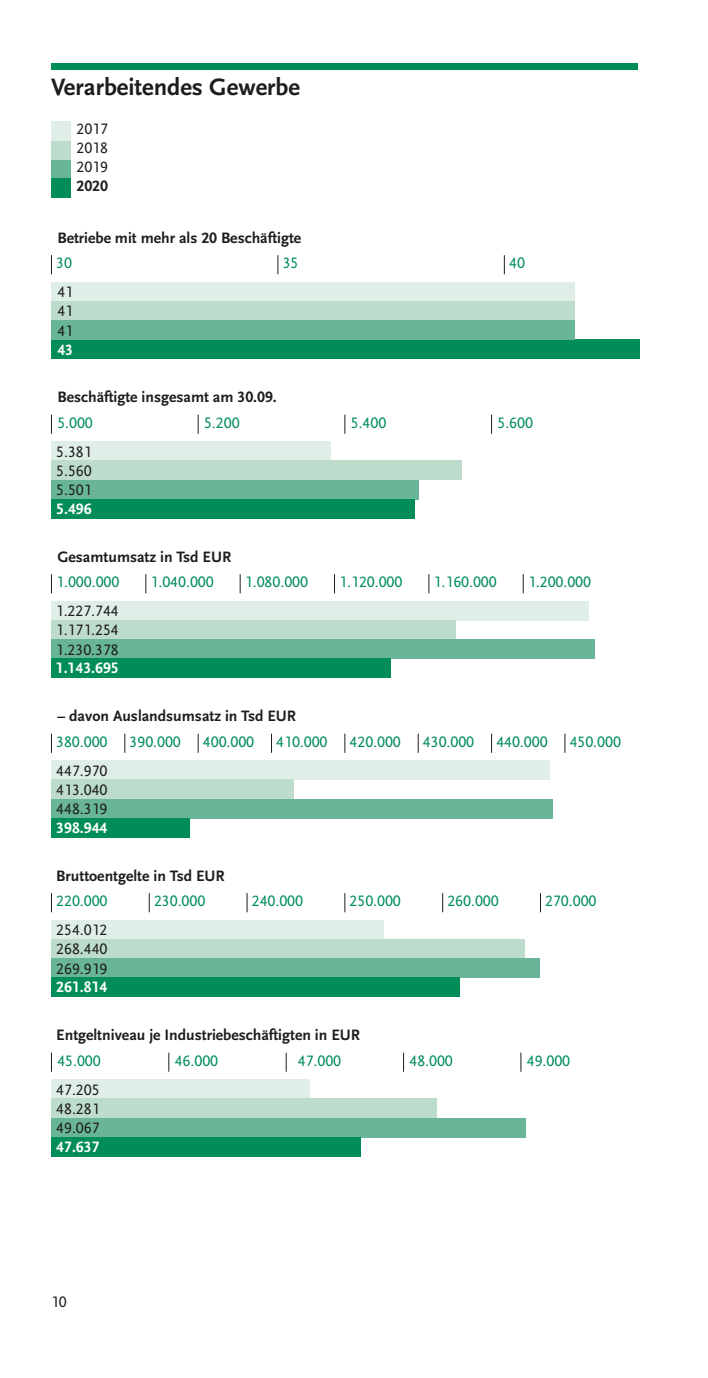
<style>
.page{position:relative;width:708px;height:1378px;background:#fff}
.page>*{position:absolute;margin:0;border:0;box-sizing:border-box;transform-origin:0 0}
.t1{font:700 24.75px "Scala Sans LF";color:#1d1d1b}
.t2{font:15.75px "Scala Sans LF";color:#008d58}
.t3{font:700 15.75px "Scala Sans LF";color:#1d1d1b}
.t4{font:15.75px/19.1px "Scala Sans LF";color:#1d1d1b;text-align:justify}
.t5{font:700 15.75px "Scala Sans LF";color:#fff}
</style>
<div class="page">
<div style="left:51px;top:282px;width:523px;height:19px;background:#dfeee7"></div>
<div style="left:51px;top:301px;width:523px;height:19px;background:#bddccc"></div>
<div style="left:51px;top:340px;width:589px;height:19px;background:#008d58"></div>
<div style="left:51px;top:320px;width:523px;height:20px;background:#68b697"></div>
<div style="left:51px;top:442px;width:280px;height:19px;background:#dfeee7"></div>
<div style="left:51px;top:461px;width:411px;height:19px;background:#bddccc"></div>
<div style="left:51px;top:480px;width:368px;height:19px;background:#68b697"></div>
<div style="left:51px;top:499px;width:364px;height:19px;background:#008d58"></div>
<div style="left:51px;top:601px;width:537px;height:19px;background:#dfeee7"></div>
<div style="left:51px;top:620px;width:404px;height:19px;background:#bddccc"></div>
<div style="left:51px;top:639px;width:544px;height:20px;background:#68b697"></div>
<div style="left:51px;top:659px;width:339px;height:19px;background:#008d58"></div>
<div style="left:51px;top:761px;width:499px;height:19px;background:#dfeee7"></div>
<div style="left:51px;top:780px;width:243px;height:19px;background:#bddccc"></div>
<div style="left:51px;top:799px;width:502px;height:19px;background:#68b697"></div>
<div style="left:51px;top:818px;width:139px;height:19px;background:#008d58"></div>
<div style="left:51px;top:920px;width:333px;height:19px;background:#dfeee7"></div>
<div style="left:51px;top:939px;width:474px;height:19px;background:#bddccc"></div>
<div style="left:51px;top:958px;width:489px;height:19px;background:#68b697"></div>
<div style="left:51px;top:977px;width:409px;height:20px;background:#008d58"></div>
<div style="left:51px;top:1079px;width:259px;height:20px;background:#dfeee7"></div>
<div style="left:51px;top:1099px;width:386px;height:19px;background:#bddccc"></div>
<div style="left:51px;top:1118px;width:475px;height:19px;background:#68b697"></div>
<div style="left:51px;top:1137px;width:310px;height:19px;background:#008d58"></div>
<div style="left:51px;top:159px;width:19px;height:20px;background:#68b697"></div>
<div style="left:51px;top:140px;width:19px;height:19px;background:#bddccc"></div>
<div style="left:51px;top:121px;width:19px;height:19px;background:#dfeee7"></div>
<div style="left:51px;top:179px;width:19px;height:19px;background:#008d58"></div>
<div style="left:51px;top:64px;width:587px;height:6px;background:#008d58"></div>
<svg style="left:51px;top:415px;width:1px;height:19px"></svg>
<svg style="left:198px;top:415px;width:1px;height:19px"></svg>
<svg style="left:344px;top:415px;width:1px;height:19px"></svg>
<svg style="left:491px;top:415px;width:1px;height:19px"></svg>
<svg style="left:51px;top:255px;width:1px;height:19px"></svg>
<svg style="left:277px;top:255px;width:1px;height:19px"></svg>
<svg style="left:504px;top:255px;width:1px;height:19px"></svg>
<svg style="left:51px;top:733px;width:1px;height:20px"></svg>
<svg style="left:124px;top:733px;width:1px;height:20px"></svg>
<svg style="left:198px;top:733px;width:1px;height:20px"></svg>
<svg style="left:271px;top:733px;width:1px;height:20px"></svg>
<svg style="left:344px;top:733px;width:1px;height:20px"></svg>
<svg style="left:418px;top:733px;width:1px;height:20px"></svg>
<svg style="left:491px;top:733px;width:1px;height:20px"></svg>
<svg style="left:564px;top:733px;width:1px;height:20px"></svg>
<svg style="left:51px;top:893px;width:1px;height:19px"></svg>
<svg style="left:149px;top:893px;width:1px;height:19px"></svg>
<svg style="left:247px;top:893px;width:1px;height:19px"></svg>
<svg style="left:344px;top:893px;width:1px;height:19px"></svg>
<svg style="left:442px;top:893px;width:1px;height:19px"></svg>
<svg style="left:540px;top:893px;width:1px;height:19px"></svg>
<svg style="left:51px;top:1052px;width:1px;height:19px"></svg>
<svg style="left:168px;top:1052px;width:1px;height:19px"></svg>
<svg style="left:286px;top:1052px;width:1px;height:19px"></svg>
<svg style="left:403px;top:1052px;width:1px;height:19px"></svg>
<svg style="left:520px;top:1052px;width:1px;height:19px"></svg>
<svg style="left:51px;top:574px;width:1px;height:19px"></svg>
<svg style="left:145px;top:574px;width:1px;height:19px"></svg>
<svg style="left:240px;top:574px;width:1px;height:19px"></svg>
<svg style="left:334px;top:574px;width:1px;height:19px"></svg>
<svg style="left:428px;top:574px;width:1px;height:19px"></svg>
<svg style="left:523px;top:574px;width:1px;height:19px"></svg>
<h1 class="t1" style="left:51px;top:72px;width:250px">Verarbeitendes Gewerbe</h1>
<p class="t4" style="left:77px;top:120px;width:33px">2017<br>2018<br>2019</p>
<p class="t3" style="left:77px;top:176px;width:33px">2020</p>
<p class="t3" style="left:57px;top:228px;width:245px">Betriebe mit mehr als 20 Beschäftigte</p>
<p class="t2" style="left:56px;top:254px;width:17px">30</p>
<p class="t2" style="left:283px;top:254px;width:17px">35</p>
<p class="t2" style="left:509px;top:254px;width:17px">40</p>
<p class="t4" style="left:57px;top:283px;width:17px">41<br>41<br>41</p>
<p class="t5" style="left:57px;top:340px;width:17px">43</p>
<p class="t3" style="left:57px;top:388px;width:221px">Beschäftigte insgesamt am 30.09.</p>
<p class="t2" style="left:57px;top:413px;width:37px">5.000</p>
<p class="t2" style="left:204px;top:413px;width:37px">5.200</p>
<p class="t2" style="left:351px;top:413px;width:37px">5.400</p>
<p class="t2" style="left:497px;top:413px;width:37px">5.600</p>
<p class="t4" style="left:56px;top:442px;width:37px">5.381<br>5.560<br>5.501</p>
<p class="t5" style="left:56px;top:500px;width:37px">5.496</p>
<p class="t3" style="left:57px;top:547px;width:175px">Gesamtumsatz in Tsd EUR</p>
<p class="t2" style="left:56px;top:573px;width:65px">1.000.000</p>
<p class="t2" style="left:151px;top:573px;width:65px">1.040.000</p>
<p class="t2" style="left:245px;top:573px;width:65px">1.080.000</p>
<p class="t2" style="left:339px;top:573px;width:65px">1.120.000</p>
<p class="t2" style="left:434px;top:573px;width:65px">1.160.000</p>
<p class="t2" style="left:528px;top:573px;width:65px">1.200.000</p>
<p class="t4" style="left:56px;top:601px;width:65px">1.227.744<br>1.171.254<br>1.230.378</p>
<p class="t5" style="left:56px;top:659px;width:65px">1.143.695</p>
<p class="t3" style="left:57px;top:707px;width:240px">– davon Auslandsumsatz in Tsd EUR</p>
<p class="t2" style="left:56px;top:732px;width:53px">380.000</p>
<p class="t2" style="left:130px;top:732px;width:53px">390.000</p>
<p class="t2" style="left:203px;top:732px;width:53px">400.000</p>
<p class="t2" style="left:276px;top:732px;width:53px">410.000</p>
<p class="t2" style="left:350px;top:732px;width:53px">420.000</p>
<p class="t2" style="left:423px;top:732px;width:53px">430.000</p>
<p class="t2" style="left:496px;top:732px;width:53px">440.000</p>
<p class="t2" style="left:570px;top:732px;width:53px">450.000</p>
<p class="t4" style="left:56px;top:761px;width:53px">447.970<br>413.040<br>448.319</p>
<p class="t5" style="left:56px;top:818px;width:53px">398.944</p>
<p class="t3" style="left:56px;top:866px;width:170px">Bruttoentgelte in Tsd EUR</p>
<p class="t2" style="left:56px;top:891px;width:53px">220.000</p>
<p class="t2" style="left:154px;top:891px;width:53px">230.000</p>
<p class="t2" style="left:252px;top:891px;width:53px">240.000</p>
<p class="t2" style="left:350px;top:891px;width:53px">250.000</p>
<p class="t2" style="left:447px;top:891px;width:53px">260.000</p>
<p class="t2" style="left:545px;top:891px;width:53px">270.000</p>
<p class="t4" style="left:56px;top:920px;width:53px">254.012<br>268.440<br>269.919</p>
<p class="t5" style="left:56px;top:978px;width:53px">261.814</p>
<p class="t3" style="left:56px;top:1025px;width:305px">Entgeltniveau je Industriebeschäftigten in EUR</p>
<p class="t2" style="left:57px;top:1051px;width:45px">45.000</p>
<p class="t2" style="left:175px;top:1051px;width:45px">46.000</p>
<p class="t2" style="left:298px;top:1051px;width:45px">47.000</p>
<p class="t2" style="left:409px;top:1051px;width:45px">48.000</p>
<p class="t2" style="left:527px;top:1051px;width:45px">49.000</p>
<p class="t4" style="left:56px;top:1080px;width:45px">47.205<br>48.281<br>49.067</p>
<p class="t5" style="left:56px;top:1137px;width:45px">47.637</p>
<p class="t4" style="left:51px;top:1292px;width:17px">10</p>
</div>
